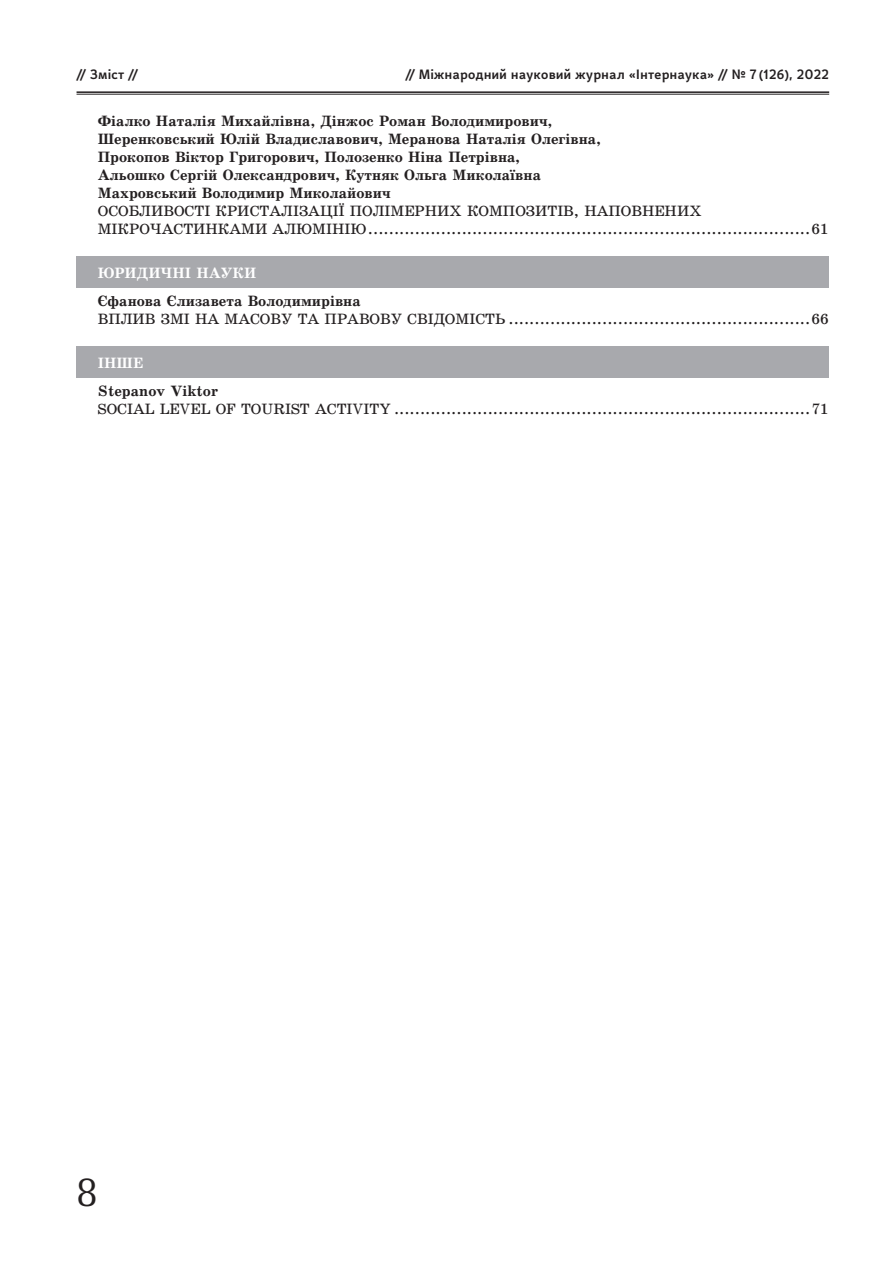
<style>
.page{position:relative;width:893px;height:1263px;background:#fff}
.page>*{position:absolute;margin:0;border:0;box-sizing:border-box;transform-origin:0 0}
.t1{font:42px "Arsenal";color:#231f20}
.t2{font:15px/18px "Ukrainian School";color:#231f20}
.t3{font:700 15px/18px "Ukrainian School";color:#231f20}
.t4{font:500 15px "Certa Sans";color:#231f20}
.t5{font:700 15px "Ukrainian School";color:#fff}
</style>
<div class="page">
<hr style="left:77px;top:91px;width:752px;height:2px;background:#231f20">
<hr style="left:77px;top:94px;width:752px;height:1px;background:#231f20">
<div style="left:77px;top:346px;width:752px;height:32px;background:#a8a9ad"></div>
<div style="left:77px;top:256px;width:752px;height:32px;background:#a8a9ad"></div>
<p class="t4" style="left:77px;top:65px;width:63px">// Зміст //</p>
<p class="t4" style="left:405px;top:65px;width:425px">// Міжнародний науковий журнал «Інтернаука» // № 7 (126), 2022</p>
<p class="t3" style="left:98px;top:112px;width:504px">Фіалко Наталія Михайлівна, Дінжос Роман Володимирович, Шеренковський Юлій Владиславович, Меранова Наталія Олегівна, Прокопов Віктор Григорович, Полозенко Ніна Петрівна,<br>Альошко Сергій Олександрович, Кутняк Ольга Миколаївна Махровський Володимир Миколайович</p>
<p class="t2" style="left:98px;top:202px;width:733px">ОСОБЛИВОСТІ КРИСТАЛІЗАЦІЇ ПОЛІМЕРНИХ КОМПОЗИТІВ, НАПОВНЕНИХ<br>МІКРОЧАСТИНКАМИ АЛЮМІНІЮ.....................................................................................61</p>
<p class="t5" style="left:98px;top:265px;width:160px">ЮРИДИЧНІ НАУКИ</p>
<p class="t3" style="left:98px;top:292px;width:265px">Єфанова Єлизавета Володимирівна</p>
<p class="t2" style="left:98px;top:310px;width:733px">ВПЛИВ ЗМІ НА МАСОВУ ТА ПРАВОВУ СВІДОМІСТЬ ..........................................................66</p>
<p class="t5" style="left:98px;top:355px;width:47px">ІНШЕ</p>
<p class="t3" style="left:98px;top:382px;width:122px">Stepanov Viktor</p>
<p class="t2" style="left:98px;top:400px;width:733px">SOCIAL LEVEL OF TOURIST ACTIVITY ................................................................................71</p>
<h1 class="t1" style="left:77px;top:1166px;width:23px">8</h1>
</div>
